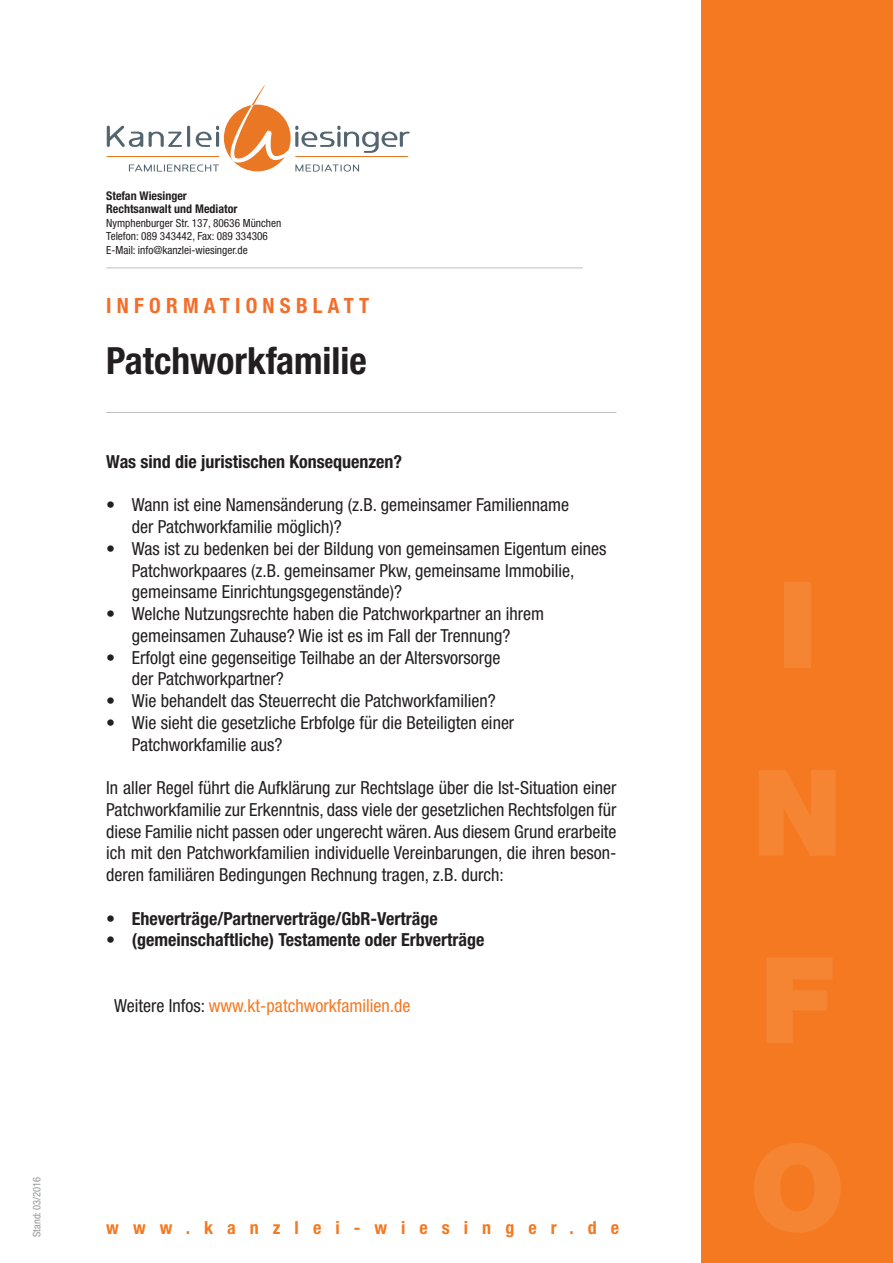
<style>
.page{position:relative;width:893px;height:1263px;background:#fff}
.page>*{position:absolute;margin:0;border:0;box-sizing:border-box;transform-origin:0 0}
.t1{font:700 condensed 37.5px "Helvetica Neue";color:#231f20}
.t2{font:700 condensed 21px "Helvetica Neue";letter-spacing:.25em;color:#f36e2a}
.t3{font:condensed 18px/21.8px "Helvetica Neue";color:#231f20}
.t4{font:700 condensed 18px "Helvetica Neue";color:#231f20}
.t5{font:condensed 18px "Helvetica Neue";color:#f47921}
.t6{font:700 condensed 18px "Helvetica Neue";letter-spacing:.78em;color:#f47921}
.t7{font:700 condensed 12px/13.5px "Helvetica Neue";color:#231f20}
.t8{font:condensed 11.25px/13.5px "Helvetica Neue";color:#231f20}
.t9{font:condensed 10.5px "Helvetica Neue";color:#939598}
.s1{color:#231f20}
</style>
<div class="page">
<hr style="left:106px;top:267px;width:477px;height:1px;background:#bcbdc0">
<hr style="left:106px;top:412px;width:511px;height:1px;background:#bcbdc0">
<svg style="left:107px;top:85px;width:303px;height:87px"></svg>
<hr style="left:107px;top:156px;width:112px;height:1px;background:#ea7724">
<hr style="left:296px;top:156px;width:112px;height:1px;background:#ea7724">
<div style="left:702px;top:0;width:191px;height:1263px;background:#f47921"></div>
<p class="t9" style="left:33px;top:1237px;width:62px;rotate:-90deg">Stand: 03/2016</p>
<p class="t7" style="left:106px;top:190px;width:133px">Stefan Wiesinger<br>Rechtsanwalt und Mediator</p>
<p class="t8" style="left:106px;top:217px;width:176px">Nymphenburger Str. 137, 80636 München<br>Telefon: 089 343442, Fax: 089 334306<br>E-Mail: info@kanzlei-wiesinger.de</p>
<p class="t2" style="left:106px;top:298px;width:264px">INFORMATIONSBLATT</p>
<h1 class="t1" style="left:106px;top:347px;width:262px">Patchworkfamilie</h1>
<p class="t4" style="left:106px;top:455px;width:297px">Was sind die juristischen Konsequenzen?</p>
<p class="t3" style="left:132px;top:496px;width:439px;text-indent:-26px">• Wann ist eine Namensänderung (z.B. gemeinsamer Familienname der Patchworkfamilie möglich)?</p>
<p class="t3" style="left:132px;top:539px;width:476px;text-indent:-26px">• Was ist zu bedenken bei der Bildung von gemeinsamen Eigentum eines<br>Patchworkpaares (z.B. gemeinsamer Pkw, gemeinsame Immobilie, gemeinsame Einrichtungsgegenstände)?</p>
<p class="t3" style="left:106px;top:604px;width:439px;text-align:center">• Welche Nutzungsrechte haben die Patchworkpartner an ihrem gemeinsamen Zuhause? Wie ist es im Fall der Trennung?</p>
<p class="t3" style="left:132px;top:648px;width:370px;text-indent:-26px">• Erfolgt eine gegenseitige Teilhabe an der Altersvorsorge der Patchworkpartner?</p>
<p class="t3" style="left:106px;top:691px;width:391px">• Wie behandelt das Steuerrecht die Patchworkfamilien?</p>
<p class="t3" style="left:132px;top:713px;width:384px;text-indent:-26px">• Wie sieht die gesetzliche Erbfolge für die Beteiligten einer<br>Patchworkfamilie aus?</p>
<p class="t3" style="left:106px;top:778px;width:512px;text-align:justify">In aller Regel führt die Aufklärung zur Rechtslage über die Ist-Situation einer Patchworkfamilie zur Erkenntnis, dass viele der gesetzlichen Rechtsfolgen für diese Familie nicht passen oder ungerecht wären. Aus diesem Grund erarbeite ich mit den Patchworkfamilien individuelle Vereinbarungen, die ihren beson&shy;deren familiären Bedingungen Rechnung tragen, z.B. durch:</p>
<p class="t4" style="left:106px;top:912px;width:333px">• Eheverträge/Partnerverträge/GbR-Verträge</p>
<p class="t4" style="left:106px;top:933px;width:380px">• (gemeinschaftliche) Testamente oder Erbverträge</p>
<p class="t5" style="left:114px;top:999px;width:298px"><span class="s1">Weitere Infos:</span> www.kt-patchworkfamilien.de</p>
<p class="t6" style="left:106px;top:1212px;width:514px">www.kanzlei-wiesinger.de</p>
</div>
